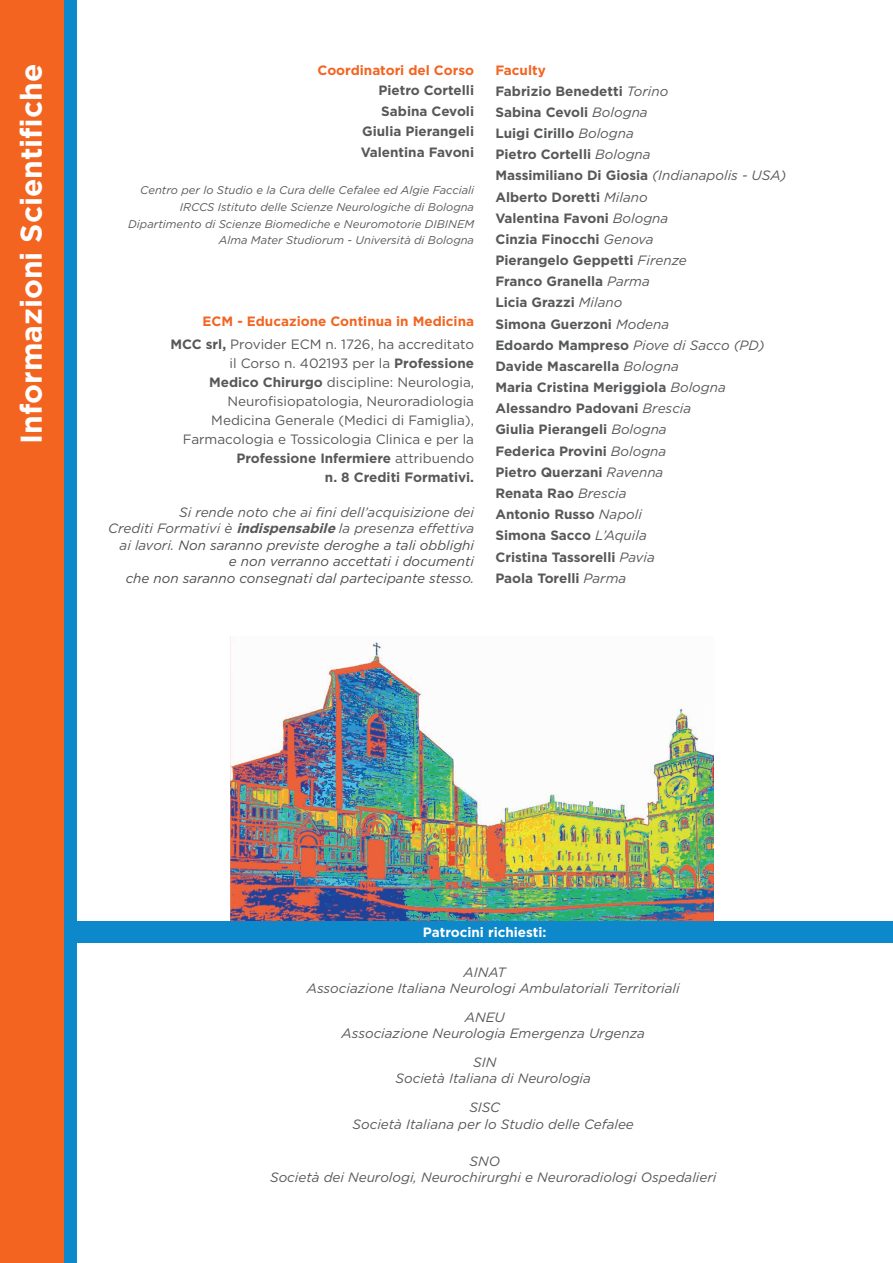
<style>
.page{position:relative;width:893px;height:1263px;background:#fff}
.page>*{position:absolute;margin:0;border:0;box-sizing:border-box;transform-origin:0 0}
.t1{font:700 30px "Gotham";color:#fff}
.t2{font:700 13.5px/21.1px "Gotham";color:#57585a;text-align:right}
.t3{font:italic 13.5px/16.2px "Gotham";color:#57585a}
.t4{font:13.5px/18.9px "Gotham";color:#57585a;text-align:right}
.t5{font:italic 13.5px/16.4px "Gotham";color:#4b4c4d;text-align:right}
.t6{font:700 13.5px/23.1px "Gotham";color:#f36421;text-align:right}
.t7{font:700 13.5px "Gotham";color:#fff}
.t8{font:italic 11.25px/16.6px "Gotham";color:#57585a;text-align:right}
.s1{color:#57585a}
.s2{font-weight:400;color:#57585a}
.s3{font-weight:700}
.s4{font-weight:700;color:#57585a}
.s5{color:#f36421}
.s6{font-weight:400;font-style:italic}
</style>
<div class="page">
<img style="left:230px;top:637px;width:483px;height:285px">
<div style="left:0;top:922px;width:893px;height:21px;background:#0c88cb"></div>
<div style="left:64px;top:0;width:13px;height:1263px;background:#0c88cb"></div>
<div style="left:0;top:0;width:64px;height:1263px;background:#f36421"></div>
<h1 class="t1" style="left:11px;top:444px;width:381px;rotate:-90deg">Informazioni Scientifiche</h1>
<p class="t6" style="left:317px;top:58px;width:158px">Coordinatori del Corso</p>
<p class="t2" style="left:361px;top:80px;width:115px;line-height:20.5px">Pietro Cortelli<br>Sabina Cevoli<br>Giulia Pierangeli<br>Valentina Favoni</p>
<p class="t8" style="left:128px;top:182px;width:347px">Centro per lo Studio e la Cura delle Cefalee ed Algie Facciali IRCCS Istituto delle Scienze Neurologiche di Bologna Dipartimento di Scienze Biomediche e Neuromotorie DIBINEM Alma Mater Studiorum - Università di Bologna</p>
<p class="t6" style="left:170px;top:310px;width:305px">ECM - Educazione Continua in Medicina<br><span class="s1">MCC srl,</span> <span class="s2">Provider ECM n. 1726, ha accreditato</span></p>
<p class="t4" style="left:183px;top:354px;width:293px">il Corso n. 402193 per la <span class="s3">Professione Medico Chirurgo</span> discipline: Neurologia, Neurofisiopatologia, Neuroradiologia Medicina Generale (Medici di Famiglia), Farmacologia e Tossicologia Clinica e per la <span class="s3">Professione Infermiere</span> attribuendo<br><span class="s3">n. 8 Crediti Formativi.</span></p>
<p class="t5" style="left:108px;top:504px;width:367px"><span class="s1">Si rende noto che ai fini dell’acquisizione dei<br>Crediti Formativi è</span> <span class="s4">indispensabile</span><span class="s1">la presenza effettiva ai lavori.</span> Non saranno previste deroghe a tali obblighi<br>e non verranno accettati i documenti<br>che non saranno consegnati dal partecipante stesso.</p>
<p class="t2" style="left:495px;top:59px;width:293px;text-align:left"><span class="s5">Faculty<br></span>Fabrizio Benedetti <span class="s6">Torino<br></span>Sabina Cevoli <span class="s6">Bologna<br></span>Luigi Cirillo <span class="s6">Bologna<br></span>Pietro Cortelli <span class="s6">Bologna<br></span>Massimiliano Di Giosia <span class="s6">(Indianapolis - USA)<br></span>Alberto Doretti <span class="s6">Milano<br></span>Valentina Favoni <span class="s6">Bologna<br></span>Cinzia Finocchi <span class="s6">Genova<br></span>Pierangelo Geppetti <span class="s6">Firenze<br></span>Franco Granella <span class="s6">Parma<br></span>Licia Grazzi <span class="s6">Milano<br></span>Simona Guerzoni <span class="s6">Modena<br></span>Edoardo Mampreso <span class="s6">Piove di Sacco (PD)<br></span>Davide Mascarella <span class="s6">Bologna<br></span>Maria Cristina Meriggiola <span class="s6">Bologna<br></span>Alessandro Padovani <span class="s6">Brescia<br></span>Giulia Pierangeli <span class="s6">Bologna<br></span>Federica Provini <span class="s6">Bologna<br></span>Pietro Querzani <span class="s6">Ravenna<br></span>Renata Rao <span class="s6">Brescia<br></span>Antonio Russo <span class="s6">Napoli<br></span>Simona Sacco <span class="s6">L’Aquila<br></span>Cristina Tassorelli <span class="s6">Pavia<br></span>Paola Torelli <span class="s6">Parma</span></p>
<p class="t7" style="left:423px;top:923px;width:125px">Patrocini richiesti:</p>
<p class="t3" style="left:307px;top:964px;width:374px;text-indent:157px">AINAT<br>Associazione Italiana Neurologi Ambulatoriali Territoriali</p>
<p class="t3" style="left:341px;top:1009px;width:305px;text-indent:123px">ANEU<br>Associazione Neurologia Emergenza Urgenza</p>
<p class="t3" style="left:396px;top:1054px;width:197px;text-indent:78px">SIN<br>Società Italiana di Neurologia</p>
<p class="t3" style="left:353px;top:1099px;width:283px;text-indent:117px">SISC<br>Società Italiana per lo Studio delle Cefalee</p>
<p class="t3" style="left:270px;top:1153px;width:448px;text-indent:199px">SNO<br>Società dei Neurologi, Neurochirurghi e Neuroradiologi Ospedalieri</p>
</div>
